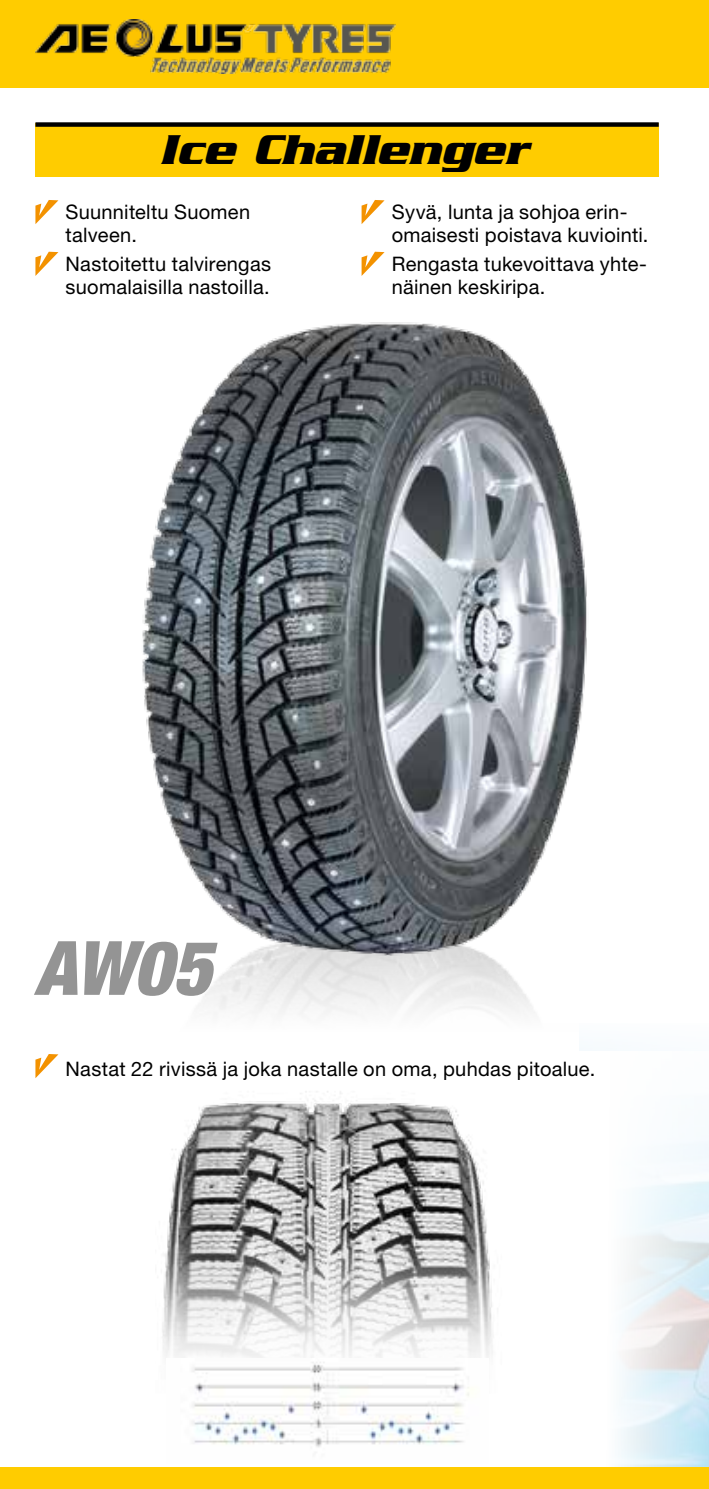
<style>
.page{position:relative;width:709px;height:1489px;background:#fff}
.page>*{position:absolute;margin:0;border:0;box-sizing:border-box;transform-origin:0 0}
.t1{font:italic 900 condensed 75px "Helvetica Neue LT";color:#949494}
.t2{font:italic 700 45px "Serpentine LT";color:#000}
.t3{font:20px/22.5px "Helvetica Neue LT";letter-spacing:.015em;color:#000}
</style>
<div class="page">
<svg style="left:621px;top:1140px;width:88px;height:327px"></svg>
<svg style="left:202px;top:973px;width:333px;height:41px;fill:#f0f0f0"></svg>
<div style="left:0;top:0;width:709px;height:88px;background:#fc0"></div>
<div style="left:0;top:1467px;width:709px;height:21px;background:#fc0"></div>
<img style="left:35px;top:19px;width:360px;height:55px">
<div style="left:35px;top:123px;width:624px;height:54px;background:#fc0"></div>
<div style="left:35px;top:122px;width:623px;height:5px;background:#000"></div>
<img style="left:162px;top:1091px;width:331px;height:267px">
<img style="left:192px;top:1362px;width:277px;height:85px">
<img style="left:142px;top:322px;width:445px;height:651px">
<svg style="left:35px;top:200px;width:23px;height:24px"></svg>
<svg style="left:361px;top:200px;width:23px;height:24px"></svg>
<svg style="left:35px;top:252px;width:23px;height:24px"></svg>
<svg style="left:35px;top:1054px;width:23px;height:24px"></svg>
<svg style="left:361px;top:252px;width:23px;height:24px"></svg>
<h2 class="t2" style="left:159px;top:124px;width:370px">Ice Challenger</h2>
<p class="t3" style="left:392px;top:200px;width:258px">Syvä, lunta ja sohjoa erin&shy;omaisesti poistava kuviointi.</p>
<p class="t3" style="left:392px;top:253px;width:257px">Rengasta tukevoittava yhte&shy;näinen keskiripa.</p>
<p class="t3" style="left:66px;top:200px;width:186px">Suunniteltu Suomen talveen.</p>
<p class="t3" style="left:66px;top:253px;width:207px">Nastoitettu talvirengas suomalaisilla nastoilla.</p>
<h1 class="t1" style="left:35px;top:921px;width:178px">AW05</h1>
<p class="t3" style="left:66px;top:1057px;width:531px">Nastat 22 rivissä ja joka nastalle on oma, puhdas pitoalue.</p>
</div>
